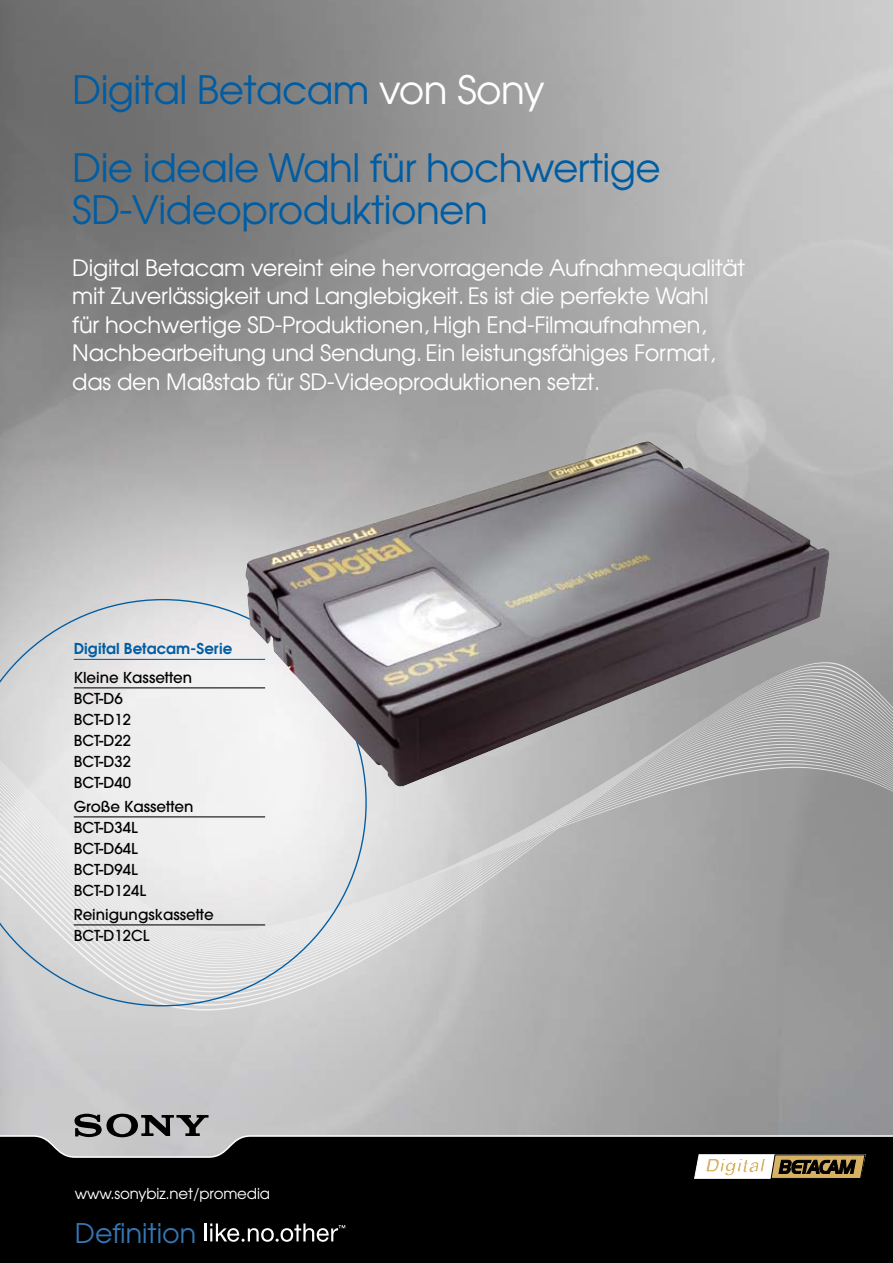
<style>
.page{position:relative;width:893px;height:1263px;background:#fff}
.page>*{position:absolute;margin:0;border:0;box-sizing:border-box;transform-origin:0 0}
.t1{font:39px/78px "Avant Garde";letter-spacing:-.015em;color:#005da3}
.t2{font:27px "Avant Garde";color:#3576b3}
.t3{font:22.5px/28.5px "Avant Garde";letter-spacing:-.01em;color:#fff}
.t4{font:500 15px/21px "Avant Garde";color:#000}
.t5{font:15px "Avant Garde";letter-spacing:-.01em;color:#fff}
.t6{font:600 15px "Avant Garde";color:#005da3}
.s1{color:#fff}
</style>
<div class="page">
<img style="left:0;top:0;width:893px;height:1134px">
<svg style="left:367px;top:701px;width:526px;height:230px;background:#b0b0b0"></svg>
<svg style="left:0;top:599px;width:367px;height:407px"></svg>
<div style="left:0;top:1134px;width:893px;height:129px;background:#000"></div>
<svg style="left:205px;top:1223px;width:140px;height:19px"></svg>
<svg style="left:74px;top:1114px;width:135px;height:23px;background:#737273"></svg>
<hr style="left:74px;top:659px;width:191px;height:1px;background:#005da3">
<hr style="left:74px;top:687px;width:191px;height:1px;background:#000">
<hr style="left:74px;top:816px;width:191px;height:1px;background:#000">
<hr style="left:74px;top:924px;width:191px;height:1px;background:#000">
<svg style="left:694px;top:1154px;width:171px;height:25px"></svg>
<img style="left:245px;top:441px;width:585px;height:347px">
<h1 class="t1" style="left:72px;top:50px;width:590px">Digital Betacam <span class="s1">von Sony<br></span>Die ideale Wahl für hochwertige</h1>
<h1 class="t1" style="left:72px;top:170px;width:417px">SD-Videoproduktionen</h1>
<p class="t3" style="left:72px;top:253px;width:674px">Digital Betacam vereint eine hervorragende Aufnahmequalität mit Zuverlässigkeit und Langlebigkeit. Es ist die perfekte Wahl<br>für hochwertige SD-Produktionen, High End-Filmaufnahmen, Nachbearbeitung und Sendung. Ein leistungsfähiges Format, das den Maßstab für SD-Videoproduktionen setzt.</p>
<p class="t6" style="left:74px;top:639px;width:160px">Digital Betacam-Serie</p>
<p class="t4" style="left:74px;top:667px;width:120px">Kleine Kassetten<br>BCT-D6<br>BCT-D12<br>BCT-D22<br>BCT-D32<br>BCT-D40</p>
<p class="t4" style="left:74px;top:796px;width:121px">Große Kassetten<br>BCT-D34L<br>BCT-D64L<br>BCT-D94L<br>BCT-D124L</p>
<p class="t4" style="left:74px;top:904px;width:141px">Reinigungskassette<br>BCT-D12CL</p>
<p class="t5" style="left:75px;top:1184px;width:197px">www.sonybiz.net/promedia</p>
<p class="t2" style="left:75px;top:1216px;width:123px">Definition</p>
</div>
